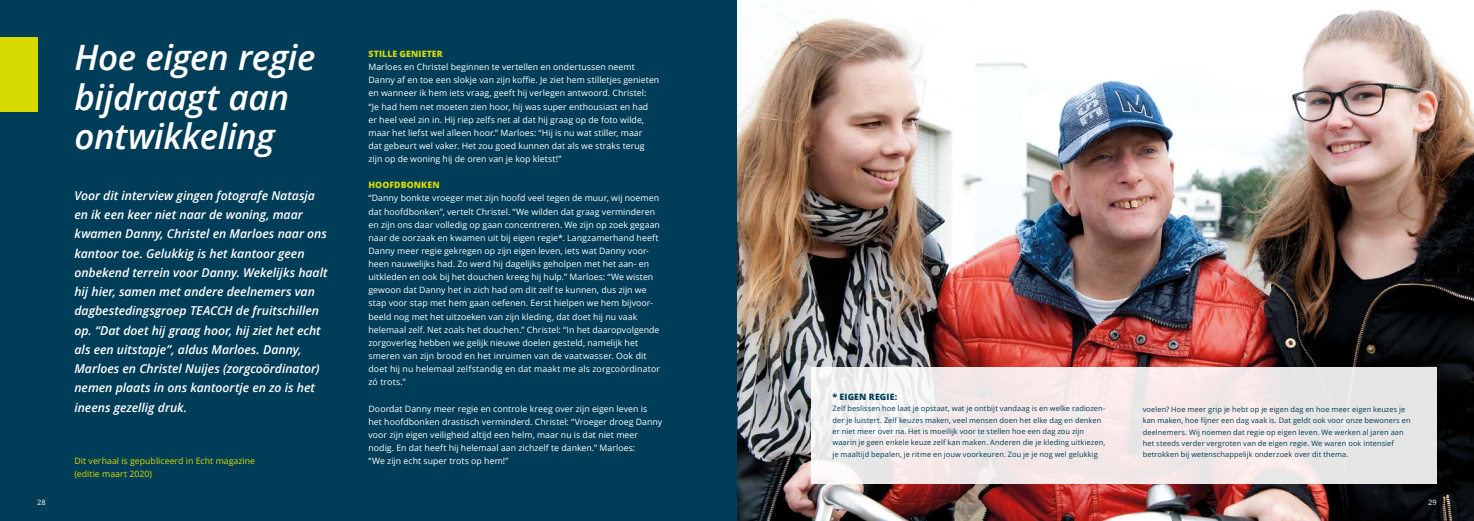
<style>
.page{position:relative;width:1474px;height:521px;background:#fff}
.page>*{position:absolute;margin:0;border:0;box-sizing:border-box;transform-origin:0 0}
.t1{font:italic 600 35px/39.4px "Open Sans";letter-spacing:-.01em;color:#fff}
.t2{font:italic 600 12.25px/19.2px "Open Sans";letter-spacing:-.005em;color:#fff}
.t3{font:8.75px/13.1px "Open Sans";letter-spacing:.005em;color:#fff}
.t4{font:8.75px/13.1px "Open Sans";letter-spacing:.005em;color:#d7da00}
.t5{font:800 8.75px "Open Sans";letter-spacing:.015em;color:#d7da00}
.t6{font:800 8.75px "Open Sans";letter-spacing:.015em;color:#003d58}
.t7{font:7.44px/11.4px "Open Sans";letter-spacing:.015em;color:#003d58}
.t8{font:7.44px "Open Sans";color:#fff}
</style>
<div class="page">
<div style="left:0;top:0;width:737px;height:521px;background:#003d58"></div>
<img style="left:737px;top:6px;width:736px;height:515px">
<div style="left:0;top:37px;width:37px;height:75px;background:#d7da00"></div>
<svg style="left:811px;top:367px;width:625px;height:117px;background:#f0e9e9"></svg>
<p class="t8" style="left:37px;top:497px;width:10px">28</p>
<h1 class="t1" style="left:74px;top:37px;width:242px">Hoe eigen regie bijdraagt aan ontwikkeling</h1>
<p class="t2" style="left:74px;top:185px;width:255px">Voor dit interview gingen fotografe Natasja en ik een keer niet naar de woning, maar kwamen Danny, Christel en Marloes naar ons kantoor toe. Gelukkig is het kantoor geen onbekend terrein voor Danny. Wekelijks haalt hij hier, samen met andere deelnemers van dagbestedingsgroep TEACCH de fruitschillen op. “Dat doet hij graag hoor, hij ziet het echt als een uitstapje”, aldus Marloes. Danny, Marloes en Christel Nuijes (zorgcoördinator) nemen plaats in ons kantoortje en zo is het ineens gezellig druk.</p>
<p class="t4" style="left:74px;top:454px;width:182px">Dit verhaal is gepubliceerd in Echt magazine (editie maart 2020)</p>
<p class="t5" style="left:368px;top:47px;width:76px">STILLE GENIETER</p>
<p class="t3" style="left:368px;top:60px;width:292px">Marloes en Christel beginnen te vertellen en ondertussen neemt Danny af en toe een slokje van zijn koffie. Je ziet hem stilletjes genieten en wanneer ik hem iets vraag, geeft hij verlegen antwoord. Christel:<br>“Je had hem net moeten zien hoor, hij was super enthousiast en had<br>er heel veel zin in. Hij riep zelfs net al dat hij graag op de foto wilde, maar het liefst wel alleen hoor.” Marloes: “Hij is nu wat stiller, maar<br>dat gebeurt wel vaker. Het zou goed kunnen dat als we straks terug zijn op de woning hij de oren van je kop kletst!”</p>
<p class="t5" style="left:368px;top:178px;width:73px">HOOFDBONKEN</p>
<p class="t3" style="left:368px;top:191px;width:293px">“Danny bonkte vroeger met zijn hoofd veel tegen de muur, wij noemen dat hoofdbonken”, vertelt Christel. “We wilden dat graag verminderen en zijn ons daar volledig op gaan concentreren. We zijn op zoek gegaan naar de oorzaak en kwamen uit bij eigen regie*. Langzamerhand heeft Danny meer regie gekregen op zijn eigen leven, iets wat Danny voor&shy;heen nauwelijks had. Zo werd hij dagelijks geholpen met het aan- en uitkleden en ook bij het douchen kreeg hij hulp.” Marloes: “We wisten gewoon dat Danny het in zich had om dit zelf te kunnen, dus zijn we stap voor stap met hem gaan oefenen. Eerst hielpen we hem bijvoor&shy;beeld nog met het uitzoeken van zijn kleding, dat doet hij nu vaak helemaal zelf. Net zoals het douchen.” Christel: “In het daaropvolgende zorgoverleg hebben we gelijk nieuwe doelen gesteld, namelijk het smeren van zijn brood en het inruimen van de vaatwasser. Ook dit doet hij nu helemaal zelfstandig en dat maakt me als zorgcoördinator zó trots.”</p>
<p class="t3" style="left:368px;top:401px;width:295px">Doordat Danny meer regie en controle kreeg over zijn eigen leven is het hoofdbonken drastisch verminderd. Christel: “Vroeger droeg Danny voor zijn eigen veiligheid altijd een helm, maar nu is dat niet meer nodig. En dat heeft hij helemaal aan zichzelf te danken.” Marloes:<br>“We zijn echt super trots op hem!”</p>
<p class="t6" style="left:832px;top:390px;width:66px">* EIGEN REGIE:</p>
<p class="t7" style="left:832px;top:403px;width:274px">Zelf beslissen hoe laat je opstaat, wat je ontbijt vandaag is en welke radiozen&shy;der je luistert. Zelf keuzes maken, veel mensen doen het elke dag en denken er niet meer over na. Het is moeilijk voor te stellen hoe een dag zou zijn waarin je geen enkele keuze zelf kan maken. Anderen die je kleding uitkiezen, je maaltijd bepalen, je ritme en jouw voorkeuren. Zou je je nog wel gelukkig</p>
<p class="t7" style="left:1142px;top:403px;width:269px">voelen? Hoe meer grip je hebt op je eigen dag en hoe meer eigen keuzes je kan maken, hoe fijner een dag vaak is. Dat geldt ook voor onze bewoners en deelnemers. Wij noemen dat regie op eigen leven. We werken al jaren aan het steeds verder vergroten van de eigen regie. We waren ook intensief betrokken bij wetenschappelijk onderzoek over dit thema.</p>
<p class="t8" style="left:1428px;top:497px;width:10px">29</p>
</div>
